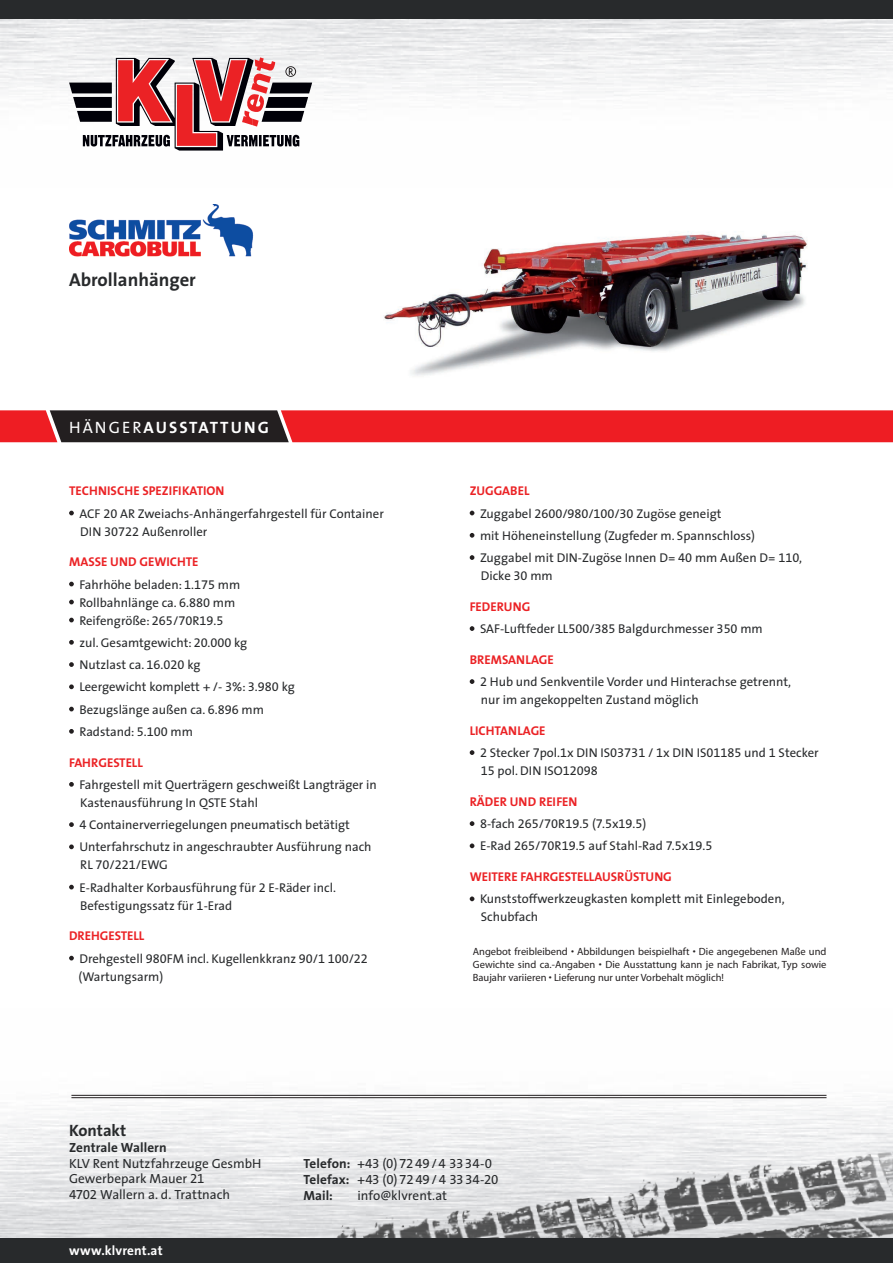
<style>
.page{position:relative;width:893px;height:1263px;background:#fff}
.page>*{position:absolute;margin:0;border:0;box-sizing:border-box;transform-origin:0 0}
.t1{font:700 18.6px "The Sans SN";color:#282a2c}
.t2{font:700 16.5px "The Sans SN";letter-spacing:.125em;color:#fff}
.t3{font:700 16.5px "The Sans SN";color:#282a2c}
.t4{font:13.35px/15.9px "The Sans SN";color:#282a2c}
.t5{font:700 13.35px "The Sans SN";letter-spacing:.005em;color:#282a2c}
.t6{font:700 13.35px "The Sans SN";letter-spacing:.01em;color:#fff}
.t7{font:12.75px/22.2px "The Sans SN";color:#282a2c}
.t8{font:700 12.75px "The Sans SN";color:#eb2225}
.t9{font:10.5px/12.6px "Myriad";color:#231f20;text-align:justify}
.s1{font-weight:400}
.s2{font-weight:700}
</style>
<div class="page">
<img style="left:247px;top:1105px;width:646px;height:133px">
<img style="left:384px;top:231px;width:424px;height:145px">
<svg style="left:69px;top:57px;width:243px;height:94px"></svg>
<hr style="left:71px;top:1095px;width:755px;height:1px;background:#231f20">
<hr style="left:71px;top:1097px;width:755px;height:1px;background:#231f20">
<svg style="left:69px;top:511px;width:5px;height:4px"></svg>
<svg style="left:69px;top:582px;width:5px;height:4px"></svg>
<svg style="left:69px;top:600px;width:5px;height:4px"></svg>
<svg style="left:69px;top:618px;width:5px;height:4px"></svg>
<svg style="left:69px;top:640px;width:5px;height:5px"></svg>
<svg style="left:69px;top:662px;width:5px;height:5px"></svg>
<svg style="left:69px;top:684px;width:5px;height:5px"></svg>
<svg style="left:69px;top:707px;width:5px;height:4px"></svg>
<svg style="left:69px;top:729px;width:5px;height:5px"></svg>
<svg style="left:69px;top:782px;width:5px;height:5px"></svg>
<svg style="left:69px;top:822px;width:5px;height:5px"></svg>
<svg style="left:69px;top:844px;width:5px;height:5px"></svg>
<svg style="left:69px;top:885px;width:5px;height:4px"></svg>
<svg style="left:69px;top:956px;width:5px;height:4px"></svg>
<svg style="left:470px;top:511px;width:4px;height:4px"></svg>
<svg style="left:470px;top:533px;width:4px;height:5px"></svg>
<svg style="left:470px;top:555px;width:4px;height:5px"></svg>
<svg style="left:470px;top:626px;width:4px;height:5px"></svg>
<svg style="left:470px;top:679px;width:4px;height:5px"></svg>
<svg style="left:470px;top:750px;width:4px;height:5px"></svg>
<svg style="left:470px;top:821px;width:4px;height:5px"></svg>
<svg style="left:470px;top:843px;width:4px;height:5px"></svg>
<svg style="left:470px;top:896px;width:4px;height:5px"></svg>
<div style="left:0;top:1238px;width:893px;height:25px;background:#282a2c"></div>
<div style="left:0;top:0;width:893px;height:19px;background:#282a2c"></div>
<svg style="left:0;top:410px;width:893px;height:32px;background:#bb2126"></svg>
<img style="left:69px;top:204px;width:185px;height:53px">
<h1 class="t1" style="left:69px;top:264px;width:128px">Abrollanhänger</h1>
<p class="t2" style="left:69px;top:414px;width:201px"><span class="s1">HÄNGER</span>AUSSTATTUNG</p>
<p class="t8" style="left:69px;top:480px;width:157px">TECHNISCHE SPEZIFIKATION</p>
<p class="t7" style="left:79px;top:504px;width:306px;line-height:18px">ACF 20 AR Zweiachs-Anhängerfahrgestell für Container<br>DIN 30722 Außenroller</p>
<p class="t8" style="left:69px;top:551px;width:131px">MASSE UND GEWICHTE</p>
<p class="t7" style="left:79px;top:575px;width:162px;line-height:18px">Fahrhöhe beladen: 1.175 mm<br>Rollbahnlänge ca. 6.880 mm<br>Reifengröße: 265/70R19.5</p>
<p class="t7" style="left:79px;top:631px;width:217px">zul. Gesamtgewicht: 20.000 kg<br>Nutzlast ca. 16.020 kg<br>Leergewicht komplett + /- 3%: 3.980 kg<br>Bezugslänge außen ca. 6.896 mm<br>Radstand: 5.100 mm</p>
<p class="t8" style="left:69px;top:752px;width:75px">FAHRGESTELL</p>
<p class="t7" style="left:79px;top:775px;width:299px;line-height:18px">Fahrgestell mit Querträgern geschweißt Langträger in<br>Kastenausführung In QSTE Stahl</p>
<p class="t7" style="left:79px;top:813px;width:294px">4 Containerverriegelungen pneumatisch betätigt<br>Unterfahrschutz in angeschraubter Ausführung nach</p>
<p class="t7" style="left:79px;top:853px;width:258px">RL 70/221/EWG<br>E-Radhalter Korbausführung für 2 E-Räder incl.</p>
<p class="t7" style="left:80px;top:894px;width:154px">Befestigungssatz für 1-Erad</p>
<p class="t8" style="left:69px;top:925px;width:77px">DREHGESTELL</p>
<p class="t7" style="left:78px;top:949px;width:291px;line-height:18px">Drehgestell 980FM incl. Kugellenkkranz 90/1 100/22 (Wartungsarm)</p>
<p class="t8" style="left:470px;top:480px;width:61px">ZUGGABEL</p>
<p class="t7" style="left:480px;top:502px;width:323px">Zuggabel 2600/980/100/30 Zugöse geneigt<br>mit Höheneinstellung (Zugfeder m. Spannschloss)<br>Zuggabel mit DIN-Zugöse Innen D= 40 mm Außen D= 110,</p>
<p class="t7" style="left:481px;top:564px;width:74px">Dicke 30 mm</p>
<p class="t8" style="left:470px;top:596px;width:62px">FEDERUNG</p>
<p class="t7" style="left:480px;top:617px;width:284px">SAF-Luftfeder LL500/385 Balgdurchmesser 350 mm</p>
<p class="t8" style="left:470px;top:649px;width:85px">BREMSANLAGE</p>
<p class="t7" style="left:480px;top:672px;width:312px;line-height:18px">2 Hub und Senkventile Vorder und Hinterachse getrennt, nur im angekoppelten Zustand möglich</p>
<p class="t8" style="left:470px;top:720px;width:77px">LICHTANLAGE</p>
<p class="t7" style="left:480px;top:743px;width:340px;line-height:18px">2 Stecker 7pol.1x DIN IS03731 / 1x DIN IS01185 und 1 Stecker<br>15 pol. DIN ISO12098</p>
<p class="t8" style="left:470px;top:791px;width:109px">RÄDER UND REIFEN</p>
<p class="t7" style="left:480px;top:812px;width:234px">8-fach 265/70R19.5 (7.5x19.5)<br>E-Rad 265/70R19.5 auf Stahl-Rad 7.5x19.5</p>
<p class="t8" style="left:470px;top:866px;width:204px">WEITERE FAHRGESTELLAUSRÜSTUNG</p>
<p class="t7" style="left:480px;top:890px;width:306px;line-height:18px">Kunststoffwerkzeugkasten komplett mit Einlegeboden,<br>Schubfach</p>
<p class="t9" style="left:473px;top:946px;width:355px">Angebot freibleibend • Abbildungen beispielhaft • Die angegebenen Maße und Gewichte sind ca.-Angaben • Die Ausstattung kann je nach Fabrikat, Typ sowie Baujahr variieren • Lieferung nur unter Vorbehalt möglich!</p>
<p class="t3" style="left:69px;top:1116px;width:59px">Kontakt</p>
<p class="t5" style="left:69px;top:1136px;width:99px">Zentrale Wallern</p>
<p class="t4" style="left:69px;top:1155px;width:194px">KLV Rent Nutzfahrzeuge GesmbH<br>Gewerbepark Mauer 21<br>4702 Wallern a. d. Trattnach</p>
<p class="t6" style="left:69px;top:1239px;width:95px">www.klvrent.at</p>
<p class="t4" style="left:303px;top:1155px;width:197px"><span class="s2">Telefon:</span> +43 (0)7249/4 3334-0<br><span class="s2">Telefax:</span> +43 (0)7249/4 3334-20<br><span class="s2">Mail:</span></p>
<p class="t4" style="left:358px;top:1187px;width:91px">info@klvrent.at</p>
</div>
